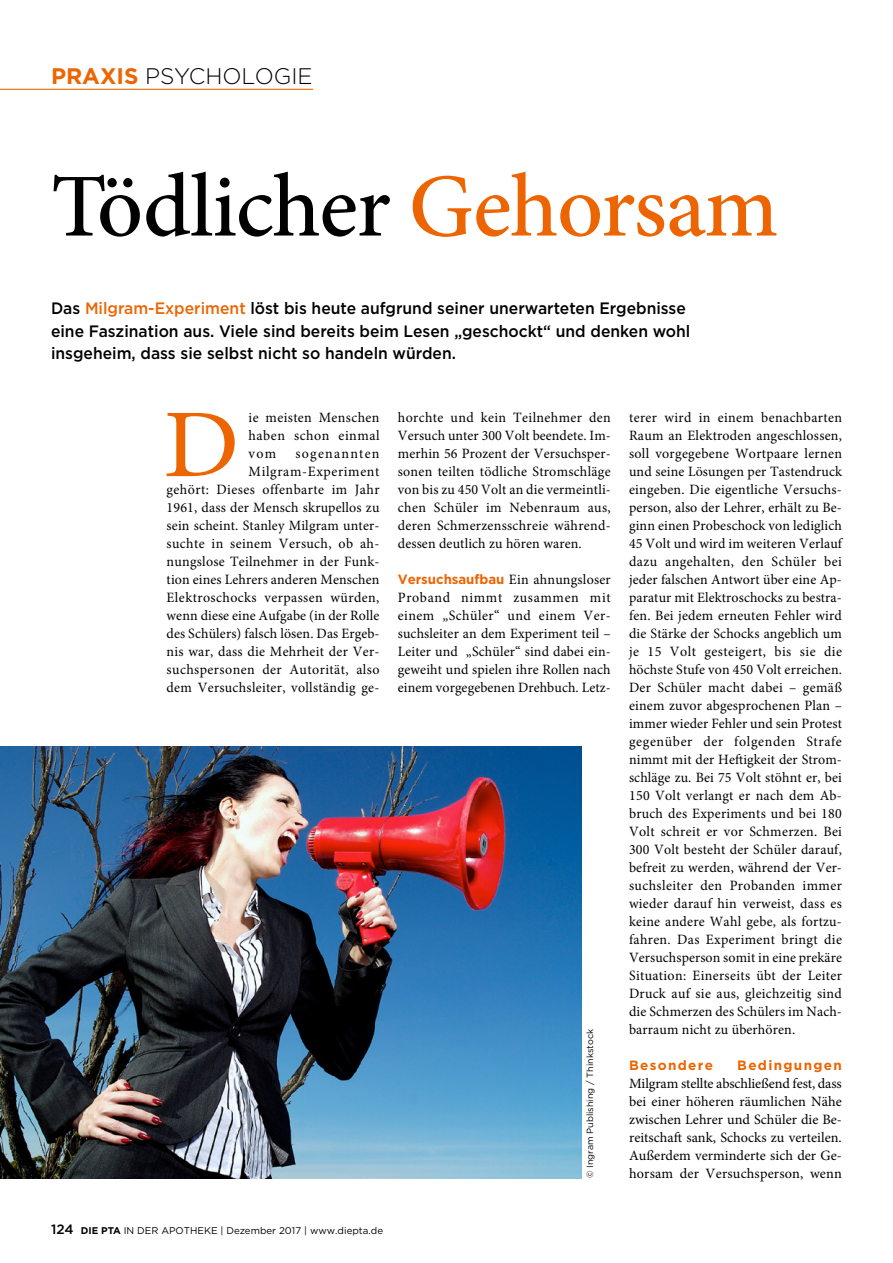
<style>
.page{position:relative;width:893px;height:1263px;background:#fff}
.page>*{position:absolute;margin:0;border:0;box-sizing:border-box;transform-origin:0 0}
.Praxis_Grundtext_Ini{font:97.2px "Minion Pro";color:#ec6502;scale:1.07 1}
.Praxis_Titel{font:500 90px "Minion Pro";letter-spacing:-.015em;color:#000}
.t1{font:300 22.5px "Gotham";color:#000}
.Praxis_Vorspann{font:500 16.5px/22.5px "Gotham";color:#000;scale:.95 1}
.Praxis_Grundtext{font:14.25px/18px "Minion Pro";letter-spacing:.01em;color:#000;text-align:justify}
.Praxis_Grundtext_Ini-2{font:14.25px/18px "Minion Pro";letter-spacing:.02em;color:#000;text-align:justify}
.Praxis_Grundtext-2{font:700 13.5px "Gotham";letter-spacing:.1em;color:#ec6502}
.t2{font:500 13.5px "Gotham";color:#000}
.t3{font:9.75px "Gotham";color:#000}
.Praxis_Bildquelle{font:9px "Gotham";color:#000}
.s1{font-weight:700;color:#ec6502}
.s2{color:#ec6502}
.s3{font-family:"Gotham";font-weight:700;font-size:13.5px;color:#ec6502}
.s4{font-weight:700}
</style>
<div class="page">
<img style="left:0;top:746px;width:582px;height:432px">
<hr style="left:0;top:89px;width:313px;height:1px;background:#ec6502">
<p class="t1" style="left:51px;top:62px;width:263px"><span class="s1">PRAXIS</span> PSYCHOLOGIE</p>
<p class="Praxis_Titel" style="left:51px;top:146px;width:729px">Tödlicher <span class="s2">Gehorsam</span></p>
<p class="Praxis_Vorspann" style="left:51px;top:297px;width:674px">Das <span class="s2">Milgram-Experiment</span> löst bis heute aufgrund seiner unerwarteten Ergebnisse eine Faszination aus. Viele sind bereits beim Lesen „geschockt“ und denken wohl insgeheim, dass sie selbst nicht so handeln würden.</p>
<p class="Praxis_Grundtext_Ini" style="left:163px;top:380px;width:73px">D</p>
<p class="Praxis_Grundtext_Ini-2" style="left:249px;top:409px;width:132px">ie meisten Menschen haben schon einmal vom</p>
<p class="Praxis_Grundtext_Ini-2" style="left:167px;top:445px;width:214px;text-align:right">sogenannten Milgram-Experiment<br>gehört: Dieses offenbarte im Jahr 1961, dass der Mensch skrupellos zu sein scheint. Stanley Milgram unter&shy;suchte in seinem Versuch, ob ah&shy;nungslose Teilnehmer in der Funk&shy;tion eines Lehrers anderen Menschen Elektroschocks verpassen würden, wenn diese eine Aufgabe (in der Rolle des Schülers) falsch lösen. Das Ergeb&shy;nis war, dass die Mehrheit der Ver&shy;suchspersonen der Autorität, also dem Versuchsleiter, vollständig ge-</p>
<p class="Praxis_Grundtext_Ini-2" style="left:398px;top:409px;width:215px">horchte und kein Teilnehmer den Versuch unter 300 Volt beendete. Im&shy;merhin 56 Prozent der Versuchsper&shy;sonen teilten tödliche Stromschläge von bis zu 450 Volt an die vermeintli&shy;chen Schüler im Nebenraum aus, deren Schmerzensschreie während&shy;dessen deutlich zu hören waren.</p>
<p class="Praxis_Grundtext" style="left:398px;top:571px;width:214px"><span class="s3">Versuchsaufbau</span> Ein ahnungsloser Proband nimmt zusammen mit einem „Schüler“ und einem Ver&shy;suchsleiter an dem Experiment teil – Leiter und „Schüler“ sind dabei ein&shy;geweiht und spielen ihre Rollen nach einem vorgegebenen Drehbuch. Letz-</p>
<p class="t2" style="left:51px;top:1220px;width:24px">124</p>
<p class="t3" style="left:81px;top:1224px;width:304px"><span class="s4">DIE PTA</span> IN DER APOTHEKE | Dezember 2017 | www.diepta.de</p>
<p class="Praxis_Bildquelle" style="left:584px;top:1178px;width:151px;rotate:-90deg">© Ingram Publishing / Thinkstock</p>
<p class="Praxis_Grundtext" style="left:629px;top:409px;width:215px">terer wird in einem benachbarten Raum an Elektroden angeschlossen, soll vorgegebene Wortpaare lernen und seine Lösungen per Tastendruck eingeben. Die eigentliche Versuchs&shy;person, also der Lehrer, erhält zu Be&shy;ginn einen Probeschock von lediglich 45 Volt und wird im weiteren Verlauf dazu angehalten, den Schüler bei jeder falschen Antwort über eine Ap&shy;paratur mit Elektroschocks zu bestra&shy;fen. Bei jedem erneuten Fehler wird die Stärke der Schocks angeblich um je 15 Volt gesteigert, bis sie die höchste Stufe von 450 Volt erreichen.<br>Der Schüler macht dabei – gemäß einem zuvor abgesprochenen Plan – immer wieder Fehler und sein Protest gegenüber der folgenden Strafe nimmt mit der Heftigkeit der Strom&shy;schläge zu. Bei 75 Volt stöhnt er, bei 150 Volt verlangt er nach dem Ab&shy;bruch des Experiments und bei 180<br>Volt schreit er vor Schmerzen. Bei 300 Volt besteht der Schüler darauf, befreit zu werden, während der Ver&shy;suchsleiter den Probanden immer wieder darauf hin verweist, dass es keine andere Wahl gebe, als fortzu&shy;fahren. Das Experiment bringt die Versuchsperson somit in eine prekäre Situation: Einerseits übt der Leiter Druck auf sie aus, gleichzeitig sind die Schmerzen des Schülers im Nach&shy;barraum nicht zu überhören.</p>
<p class="Praxis_Grundtext-2" style="left:629px;top:1056px;width:86px">Besondere</p>
<p class="Praxis_Grundtext-2" style="left:737px;top:1056px;width:106px">Bedingungen</p>
<p class="Praxis_Grundtext" style="left:629px;top:1075px;width:214px">Milgram stellte abschließend fest, dass bei einer höheren räumlichen Nähe zwischen Lehrer und Schüler die Be&shy;reitschaft sank, Schocks zu verteilen.<br>Außerdem verminderte sich der Ge&shy;horsam der Versuchsperson, wenn</p>
</div>
